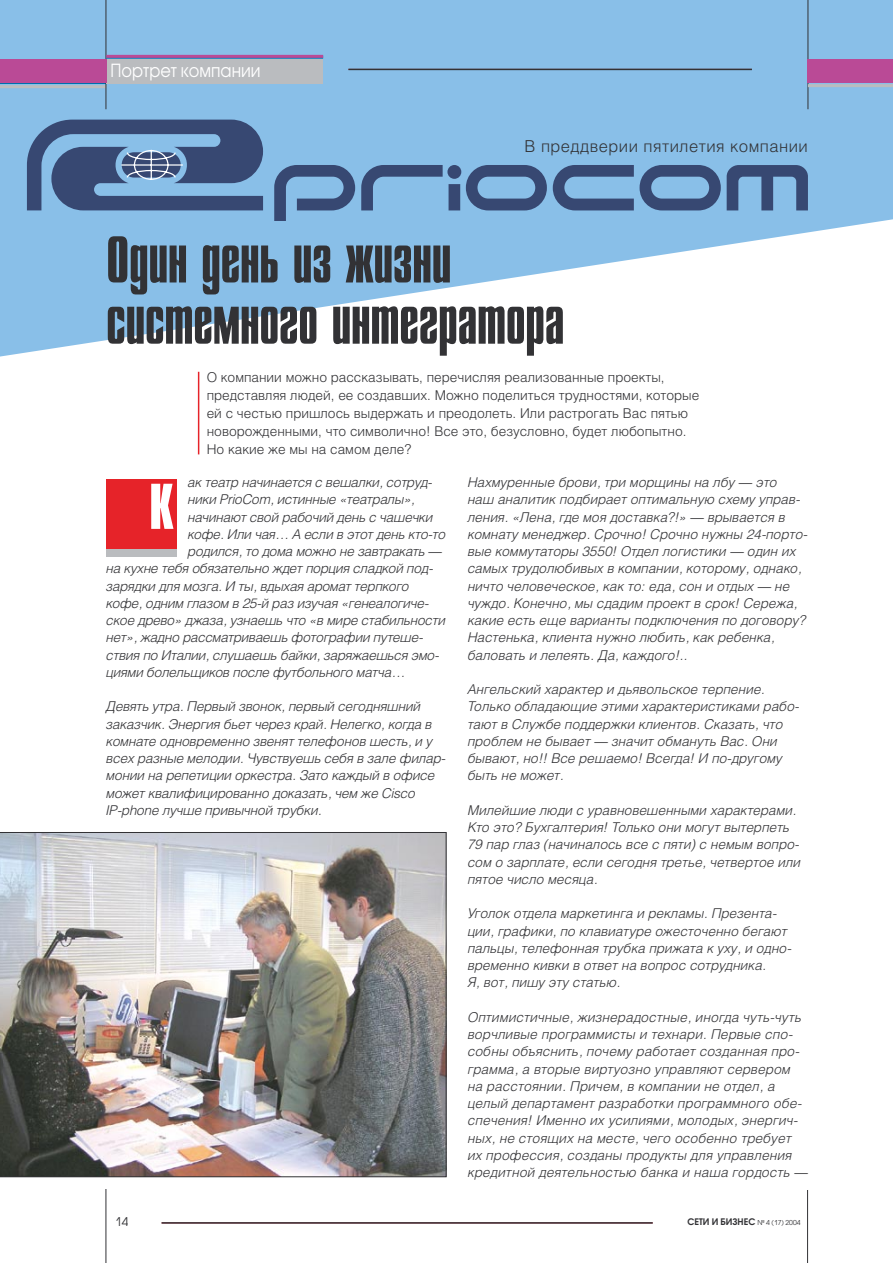
<style>
.page{position:relative;width:893px;height:1263px;background:#fff}
.page>*{position:absolute;margin:0;border:0;box-sizing:border-box;transform-origin:0 0}
.t1{font:66px/61.2px "Star C";color:#323235;scale:.9 1}
.t2{font:64.5px "Star C";color:#fff}
.t3{font:18px "Avant Garde Gothic C";color:#fff;scale:.9 1}
.t4{font:300 16.5px "Helios";letter-spacing:.03em;color:#323235}
.t5{font:italic 300 13.5px/17.2px "Helios";color:#323235}
.t6{font:italic 300 13.5px "Helios";letter-spacing:-.02em;color:#323235}
.t7{font:300 13.5px/18px "Helios";color:#323235}
.t8{font:12px "Avant Garde Gothic C";color:#323235}
.t9{font:600 9px "Avant Garde Gothic C";color:#323235}
.s1{font-weight:400;font-size:6.75px}
</style>
<div class="page">
<hr style="left:106px;top:1189px;width:1px;height:74px;background:#323235">
<hr style="left:162px;top:1222px;width:491px;height:2px;background:#323235">
<hr style="left:807px;top:1190px;width:1px;height:73px;background:#323235">
<svg style="left:0;top:0;width:893px;height:375px;fill:#89bfe8"></svg>
<div style="left:106px;top:479px;width:71px;height:71px;background:#e62329"></div>
<div style="left:106px;top:550px;width:71px;height:7px;background:#babcbf"></div>
<hr style="left:198px;top:372px;width:1px;height:82px;background:#e62329">
<svg style="left:27px;top:120px;width:236px;height:90px;background:#55729b"></svg>
<svg style="left:274px;top:165px;width:534px;height:55px;background:#678db7"></svg>
<img style="left:0;top:832px;width:446px;height:345px">
<hr style="left:0;top:85px;width:106px;height:3px;background:#babcbf">
<div style="left:0;top:60px;width:106px;height:24px;background:#006eab"></div>
<hr style="left:106px;top:0;width:1px;height:109px;background:#323235">
<hr style="left:106px;top:56px;width:217px;height:3px;background:#006eab">
<div style="left:106px;top:60px;width:216px;height:24px;background:#babcbf"></div>
<hr style="left:808px;top:0;width:1px;height:109px;background:#323235">
<hr style="left:348px;top:69px;width:404px;height:1px;background:#323235">
<div style="left:106px;top:60px;width:217px;height:23px;background:#babcbf"></div>
<div style="left:0;top:60px;width:106px;height:23px;background:#ba4a96"></div>
<hr style="left:106px;top:55px;width:217px;height:3px;background:#ba4a96">
<div style="left:808px;top:59px;width:85px;height:24px;background:#ba4a96"></div>
<hr style="left:808px;top:84px;width:85px;height:3px;background:#babcbf">
<h3 class="t3" style="left:110px;top:60px;width:168px">Портрет компании</h3>
<p class="t4" style="left:525px;top:136px;width:285px">В преддверии пятилетия компании</p>
<h1 class="t1" style="left:106px;top:231px;width:510px">Один день из жизни системного интегратора</h1>
<p class="t7" style="left:207px;top:368px;width:494px">О компании можно рассказывать, перечисляя реализованные проекты, представляя людей, ее создавших. Можно поделиться трудностями, которые ей с честью пришлось выдержать и преодолеть. Или растрогать Вас пятью новорожденными, что символично! Все это, безусловно, будет любопытно.<br>Но какие же мы на самом деле?</p>
<p class="t6" style="left:188px;top:474px;width:246px">ак театр начинается с вешалки, сотруд-</p>
<p class="t6" style="left:188px;top:491px;width:229px">ники PrioCom, истинные «театралы»,</p>
<p class="t6" style="left:188px;top:509px;width:247px">начинают свой рабочий день с чашечки</p>
<p class="t6" style="left:188px;top:526px;width:259px">кофе. Или чая… А если в этот день кто-то</p>
<p class="t6" style="left:188px;top:543px;width:256px">родился, то дома можно не завтракать —</p>
<p class="t6" style="left:106px;top:560px;width:328px">на кухне тебя обязательно ждет порция сладкой под-</p>
<p class="t6" style="left:106px;top:578px;width:304px">зарядки для мозга. И ты, вдыхая аромат терпкого</p>
<p class="t6" style="left:106px;top:595px;width:324px">кофе, одним глазом в 25-й раз изучая «генеалогиче-</p>
<p class="t6" style="left:106px;top:612px;width:341px">ское древо» джаза, узнаешь что «в мире стабильности</p>
<p class="t6" style="left:106px;top:629px;width:318px">нет», жадно рассматриваешь фотографии путеше-</p>
<p class="t6" style="left:106px;top:647px;width:334px">ствия по Италии, слушаешь байки, заряжаешься эмо-</p>
<p class="t6" style="left:106px;top:664px;width:300px">циями болельщиков после футбольного матча…</p>
<p class="t5" style="left:106px;top:698px;width:341px">Девять утра. Первый звонок, первый сегодняшний заказчик. Энергия бьет через край. Нелегко, когда в комнате одновременно звенят телефонов шесть, и у всех разные мелодии. Чувствуешь себя в зале филар&shy;монии на репетиции оркестра. Зато каждый в офисе может квалифицированно доказать, чем же Cisco IP-phone лучше привычной трубки.</p>
<h2 class="t2" style="left:149px;top:474px;width:27px">К</h2>
<p class="t5" style="left:468px;top:473px;width:341px">Нахмуренные брови, три морщины на лбу — это<br>наш аналитик подбирает оптимальную схему управ&shy;ления. «Лена, где моя доставка?!» — врывается в комнату менеджер. Срочно! Срочно нужны 24-порто&shy;вые коммутаторы 3550! Отдел логистики — один их самых трудолюбивых в компании, которому, однако, ничто человеческое, как то: еда, сон и отдых — не чуждо. Конечно, мы сдадим проект в срок! Сережа, какие есть еще варианты подключения по договору?<br>Настенька, клиента нужно любить, как ребенка, баловать и лелеять. Да, каждого!..</p>
<p class="t5" style="left:468px;top:680px;width:333px">Ангельский характер и дьявольское терпение.<br>Только обладающие этими характеристиками рабо&shy;тают в Службе поддержки клиентов. Сказать, что проблем не бывает — значит обмануть Вас. Они бывают, но!! Все решаемо! Всегда! И по-другому быть не может.</p>
<p class="t5" style="left:468px;top:801px;width:335px">Милейшие люди с уравновешенными характерами.<br>Кто это? Бухгалтерия! Только они могут вытерпеть 79 пар глаз (начиналось все с пяти) с немым вопро&shy;сом о зарплате, если сегодня третье, четвертое или пятое число месяца.</p>
<p class="t5" style="left:468px;top:905px;width:325px">Уголок отдела маркетинга и рекламы. Презента&shy;ции, графики, по клавиатуре ожесточенно бегают пальцы, телефонная трубка прижата к уху, и одно&shy;временно кивки в ответ на вопрос сотрудника.<br>Я, вот, пишу эту статью.</p>
<p class="t5" style="left:468px;top:1008px;width:342px">Оптимистичные, жизнерадостные, иногда чуть-чуть ворчливые программисты и технари. Первые спо&shy;собны объяснить, почему работает созданная про&shy;грамма, а вторые виртуозно управляют сервером на расстоянии. Причем, в компании не отдел, а целый департамент разработки программного обе&shy;спечения! Именно их усилиями, молодых, энергич&shy;ных, не стоящих на месте, чего особенно требует их профессия, созданы продукты для управления кредитной деятельностью банка и наша гордость —</p>
<p class="t8" style="left:115px;top:1215px;width:15px">14</p>
<p class="t9" style="left:687px;top:1216px;width:115px">СЕТИ И БИЗНЕС <span class="s1">No 4 (17) 2004</span></p>
</div>
